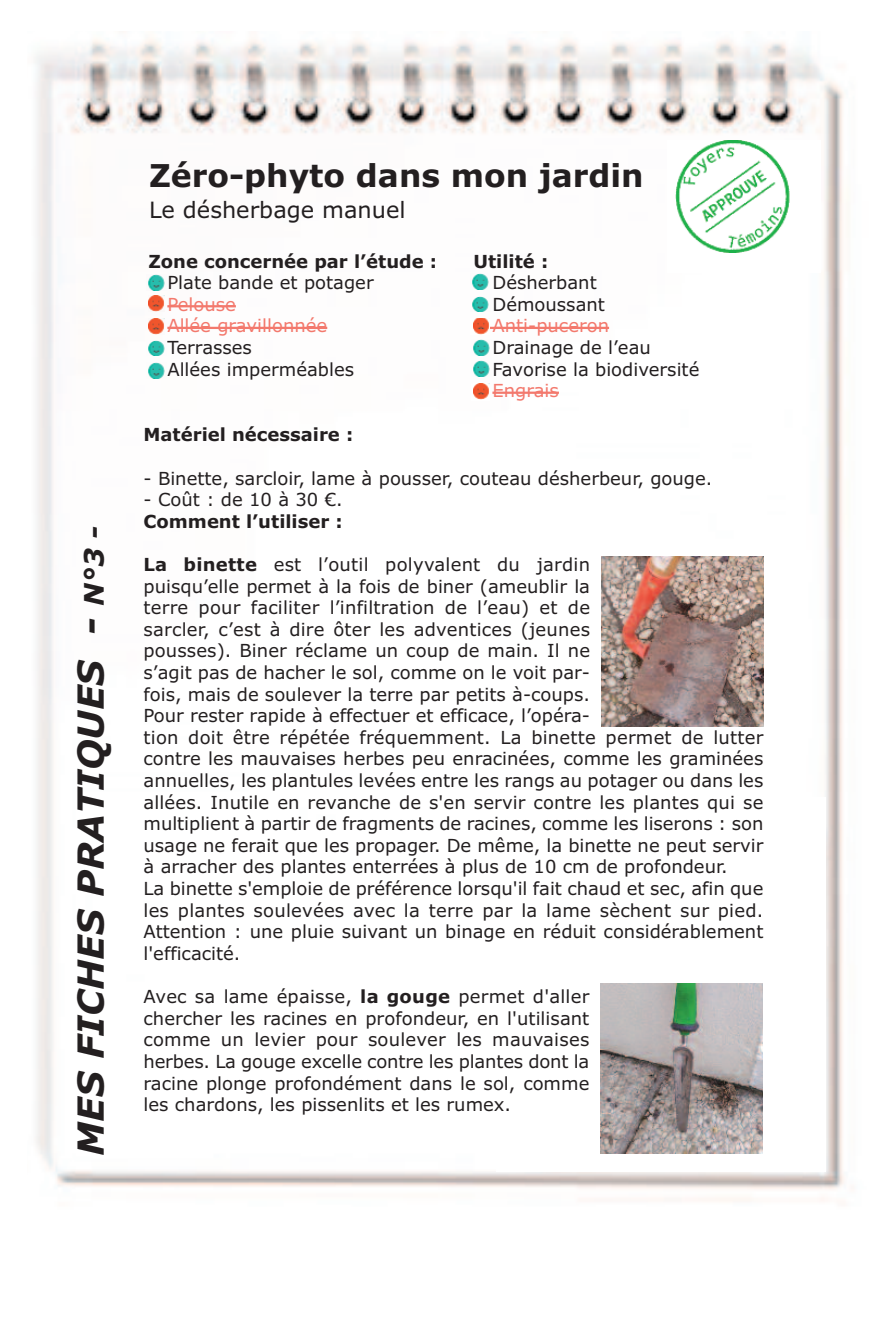
<style>
.page{position:relative;width:874px;height:1340px;background:#fff}
.page>*{position:absolute;margin:0;border:0;box-sizing:border-box;transform-origin:0 0}
.t1{font:italic 700 36px "Verdana";color:#231f20}
.t2{font:700 31.5px "Verdana";color:#231f20}
.t3{font:22.5px "Verdana";color:#231f20}
.t4{font:18px/21.6px "Verdana";color:#231f20}
.t5{font:700 18px "Verdana";color:#231f20}
.t6{font:18px/21.6px "Verdana";color:#f3796d}
.s1{font-size:27px}
.s2{font-weight:700}
</style>
<div class="page">
<img style="left:36px;top:39px;width:808px;height:1162px">
<hr style="left:167px;top:305px;width:69px;height:2px;background:#f3796d">
<hr style="left:167px;top:327px;width:160px;height:2px;background:#f3796d">
<hr style="left:473px;top:327px;width:136px;height:2px;background:#f3796d">
<hr style="left:492px;top:391px;width:67px;height:3px;background:#f3796d">
<div style="left:497px;top:796px;width:329px;height:375px;background:#fff"></div>
<img style="left:147px;top:274px;width:19px;height:16px">
<img style="left:149px;top:319px;width:16px;height:16px">
<img style="left:472px;top:360px;width:19px;height:16px">
<img style="left:149px;top:296px;width:16px;height:16px">
<div style="left:471px;top:318px;width:18px;height:17px;background:#fff"></div>
<img style="left:473px;top:318px;width:16px;height:16px">
<img style="left:147px;top:363px;width:20px;height:15px">
<img style="left:147px;top:340px;width:20px;height:16px">
<img style="left:470px;top:296px;width:20px;height:16px">
<img style="left:470px;top:273px;width:20px;height:16px">
<img style="left:471px;top:340px;width:20px;height:15px">
<div style="left:471px;top:384px;width:18px;height:16px;background:#fff"></div>
<img style="left:473px;top:384px;width:16px;height:15px">
<div style="left:666px;top:140px;width:154px;height:133px;background:#fff"></div>
<img style="left:676px;top:140px;width:114px;height:112px">
<img style="left:601px;top:983px;width:162px;height:170px">
<img style="left:601px;top:556px;width:162px;height:170px">
<h1 class="t1" style="left:70px;top:1155px;width:632px;rotate:-90deg">MES FICHES PRATIQUES - <span class="s1">N°3 -</span></h1>
<h2 class="t2" style="left:149px;top:158px;width:496px">Zéro-phyto dans mon jardin</h2>
<p class="t3" style="left:149px;top:197px;width:258px">Le désherbage manuel</p>
<p class="t5" style="left:148px;top:251px;width:290px">Zone concernée par l’étude :</p>
<p class="t4" style="left:167px;top:272px;width:208px">Plate bande et potager</p>
<p class="t6" style="left:167px;top:294px;width:161px">Pelouse<br>Allée gravillonnée</p>
<p class="t4" style="left:167px;top:337px;width:188px">Terrasses<br>Allées imperméables</p>
<p class="t5" style="left:473px;top:251px;width:76px">Utilité :</p>
<p class="t4" style="left:492px;top:272px;width:114px">Désherbant<br>Démoussant</p>
<p class="t6" style="left:492px;top:315px;width:118px">Anti-puceron</p>
<p class="t4" style="left:492px;top:337px;width:208px">Drainage de l’eau<br>Favorise la biodiversité</p>
<p class="t6" style="left:492px;top:380px;width:68px">Engrais</p>
<p class="t5" style="left:144px;top:424px;width:211px">Matériel nécessaire :</p>
<p class="t4" style="left:144px;top:467px;width:570px">- Binette, sarcloir, lame à pousser, couteau désherbeur, gouge.</p>
<p class="t4" style="left:144px;top:489px;width:201px">- Coût : de 10 à 30 €.</p>
<p class="t5" style="left:144px;top:511px;width:201px">Comment l’utiliser :</p>
<p class="t4" style="left:144px;top:554px;width:621px"><span class="s2">La binette</span> est l’outil polyvalent du jardin<br>puisqu’elle permet à la fois de biner (ameublir la<br>terre pour faciliter l’infiltration de l’eau) et de<br>sarcler, c’est à dire ôter les adventices (jeunes<br>pousses). Biner réclame un coup de main. Il ne<br>s’agit pas de hacher le sol, comme on le voit par-<br>fois, mais de soulever la terre par petits à-coups.<br>Pour rester rapide à effectuer et efficace, l’opéra-<br>tion doit être répétée fréquemment. La binette permet de lutter contre les mauvaises herbes peu enracinées, comme les graminées annuelles, les plantules levées entre les rangs au potager ou dans les allées. Inutile en revanche de s'en servir contre les plantes qui se multiplient à partir de fragments de racines, comme les liserons : son usage ne ferait que les propager. De même, la binette ne peut servir à arracher des plantes enterrées à plus de 10 cm de profondeur.<br>La binette s'emploie de préférence lorsqu'il fait chaud et sec, afin que les plantes soulevées avec la terre par la lame sèchent sur pied.<br>Attention : une pluie suivant un binage en réduit considérablement l'efficacité.</p>
<p class="t4" style="left:144px;top:986px;width:447px;text-align:justify">Avec sa lame épaisse, <span class="s2">la gouge</span> permet d'aller chercher les racines en profondeur, en l'utilisant comme un levier pour soulever les mauvaises herbes. La gouge excelle contre les plantes dont la racine plonge profondément dans le sol, comme les chardons, les pissenlits et les rumex.</p>
</div>
